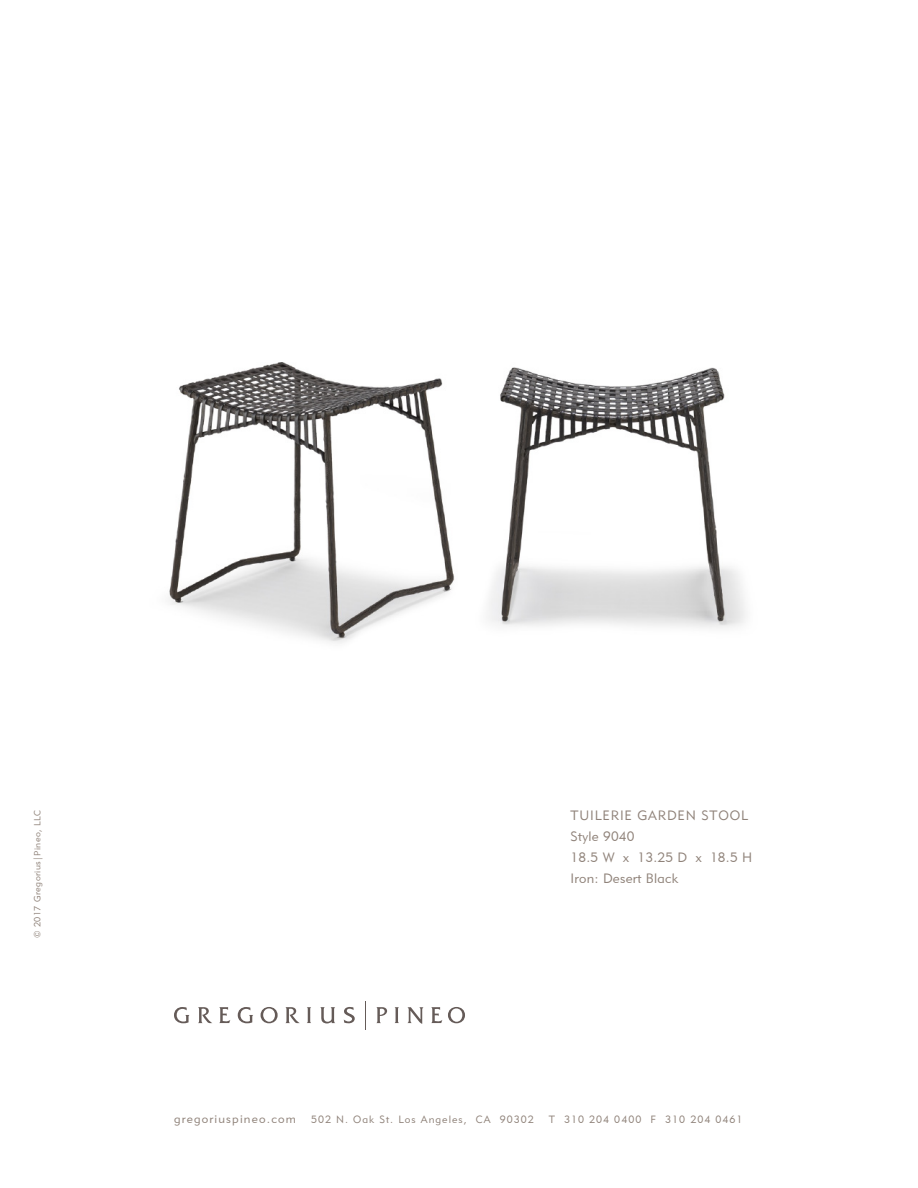
<style>
.page{position:relative;width:918px;height:1188px;background:#fff}
.page>*{position:absolute;margin:0;border:0;box-sizing:border-box;transform-origin:0 0}
.t1{font:13.5px/21px "Geometric 415 BT Lite A";letter-spacing:.02em;color:#8f8279}
.t2{font:12px "Geometric 415 BT Lite A";letter-spacing:.1em;color:#8f8279}
.t3{font:10.5px "Geometric 415 BT Lite A";letter-spacing:.1em;color:#8f8279}
.t4{font:9px "Geometric 415 BT Lite A";letter-spacing:.05em;color:#8f8279}
</style>
<div class="page">
<svg style="left:174px;top:1007px;width:15px;height:16px"></svg>
<svg style="left:238px;top:1007px;width:15px;height:16px"></svg>
<svg style="left:261px;top:1007px;width:17px;height:16px"></svg>
<svg style="left:448px;top:1007px;width:17px;height:16px"></svg>
<svg style="left:307px;top:1007px;width:4px;height:16px"></svg>
<svg style="left:395px;top:1007px;width:4px;height:16px"></svg>
<svg style="left:344px;top:1007px;width:11px;height:16px"></svg>
<svg style="left:198px;top:1007px;width:14px;height:16px"></svg>
<svg style="left:285px;top:1007px;width:15px;height:16px"></svg>
<svg style="left:376px;top:1007px;width:11px;height:16px"></svg>
<svg style="left:219px;top:1007px;width:11px;height:16px"></svg>
<svg style="left:431px;top:1007px;width:11px;height:16px"></svg>
<svg style="left:320px;top:1007px;width:15px;height:16px"></svg>
<svg style="left:407px;top:1007px;width:16px;height:17px"></svg>
<svg style="left:365px;top:1001px;width:1px;height:28px"></svg>
<img style="left:169px;top:362px;width:577px;height:281px">
<p class="t4" style="left:32px;top:938px;width:130px;rotate:-90deg">© 2017 Gregorius|Pineo, LLC</p>
<p class="t1" style="left:571px;top:804px;width:183px">TUILERIE GARDEN STOOL<br>Style 9040<br>18.5 W x 13.25 D x 18.5 H<br>Iron: Desert Black</p>
<p class="t2" style="left:174px;top:1112px;width:124px">gregoriuspineo.com</p>
<p class="t3" style="left:311px;top:1113px;width:224px">502 N. Oak St. Los Angeles, CA 90302</p>
<p class="t3" style="left:549px;top:1113px;width:195px">T 310 204 0400 F 310 204 0461</p>
</div>
